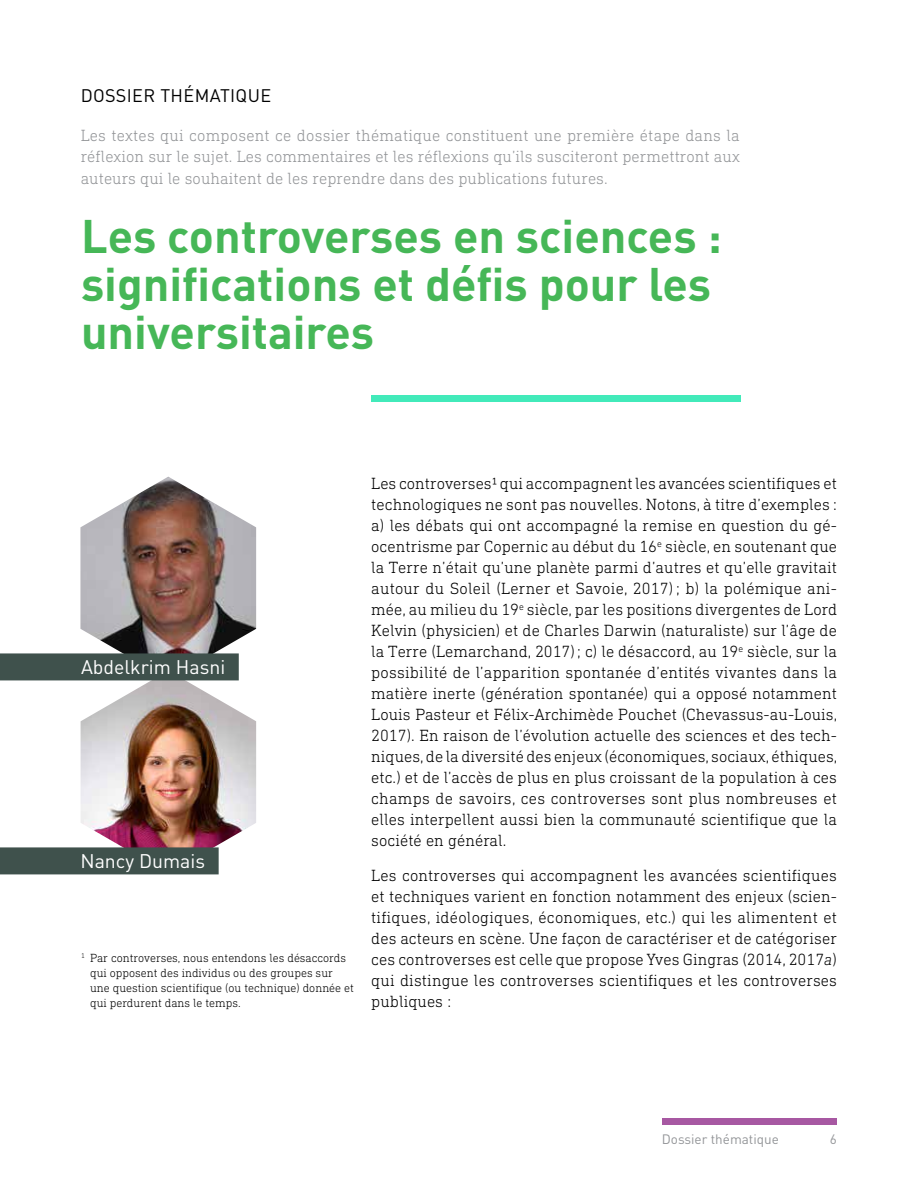
<style>
.page{position:relative;width:918px;height:1188px;background:#fff}
.page>*{position:absolute;margin:0;border:0;box-sizing:border-box;transform-origin:0 0}
.t1{font:700 46.5px/48px "DIN";color:#46b757}
.t2{font:19.5px "DIN";color:#fff}
.t3{font:18px "DIN";letter-spacing:.02em;color:#000}
.t4{font:300 16.5px/21px "DIN Next Slab Pro";letter-spacing:.005em;color:#000;text-align:justify}
.t5{font:300 16.5px/21px "DIN Next Slab Pro";letter-spacing:.005em;color:#939598;text-align:justify}
.t6{font:13.5px "DIN";color:#939598}
.t7{font:300 12px/15px "DIN Next Slab Pro";color:#000}
.s1{font-style:italic}
</style>
<div class="page">
<div style="left:662px;top:1118px;width:175px;height:6px;background:#a758a2"></div>
<img style="left:80px;top:477px;width:176px;height:370px">
<div style="left:371px;top:395px;width:369px;height:6px;background:#42eaba"></div>
<div style="left:0;top:653px;width:239px;height:27px;background:#3f514c"></div>
<div style="left:0;top:847px;width:219px;height:27px;background:#3f514c"></div>
<p class="t3" style="left:81px;top:85px;width:192px">DOSSIER THÉMATIQUE</p>
<p class="t5" style="left:81px;top:125px;width:661px">Les textes qui composent ce dossier thématique constituent une première étape dans la réflexion sur le sujet. Les commentaires et les réflexions qu’ils susciteront permettront aux auteurs qui le souhaitent de les reprendre dans des publications futures.</p>
<h1 class="t1" style="left:81px;top:210px;width:642px">Les controverses en sciences : significations et défis pour les universitaires</h1>
<p class="t2" style="left:81px;top:654px;width:146px">Abdelkrim Hasni</p>
<p class="t2" style="left:80px;top:848px;width:126px">Nancy Dumais</p>
<p class="t7" style="left:90px;top:950px;width:265px;text-indent:-9px"><sup>1</sup> Par controverses, nous entendons les désaccords qui opposent des individus ou des groupes sur une question scientifique (ou technique) donnée et qui perdurent dans le temps.</p>
<p class="t4" style="left:371px;top:473px;width:468px">Les controverses1 qui accompagnent les avancées scientifiques et technologiques ne sont pas nouvelles. Notons, à titre d’exemples : a) les débats qui ont accompagné la remise en question du gé&shy;ocentrisme par Copernic au début du 16<sup>e</sup> siècle, en soutenant que la Terre n’était qu’une planète parmi d’autres et qu’elle gravitait autour du Soleil (Lerner et Savoie, 2017) ; b) la polémique ani&shy;mée, au milieu du 19<sup>e</sup> siècle, par les positions divergentes de Lord Kelvin (physicien) et de Charles Darwin (naturaliste) sur l’âge de la Terre (Lemarchand, 2017); c) le désaccord, au 19<sup>e</sup> siècle, sur la possibilité de l’apparition spontanée d’entités vivantes dans la matière inerte (génération spontanée) qui a opposé notamment Louis Pasteur et Félix-Archimède Pouchet (Chevassus-au-Louis, 2017). En raison de l’évolution actuelle des sciences et des tech&shy;niques, de la diversité des enjeux (économiques, sociaux, éthiques, etc.) et de l’accès de plus en plus croissant de la population à ces champs de savoirs, ces controverses sont plus nombreuses et elles interpellent aussi bien la communauté scientifique que la société en général.</p>
<p class="t4" style="left:371px;top:865px;width:467px">Les controverses qui accompagnent les avancées scientifiques et techniques varient en fonction notamment des enjeux (scien&shy;tifiques, idéologiques, économiques, etc.) qui les alimentent et des acteurs en scène. Une façon de caractériser et de catégoriser ces controverses est celle que propose Yves Gingras (2014, 2017<span class="s1">a</span>) qui distingue les controverses scientifiques et les controverses publiques :</p>
<p class="t6" style="left:662px;top:1131px;width:119px">Dossier thématique</p>
<p class="t6" style="left:830px;top:1131px;width:9px">6</p>
</div>
